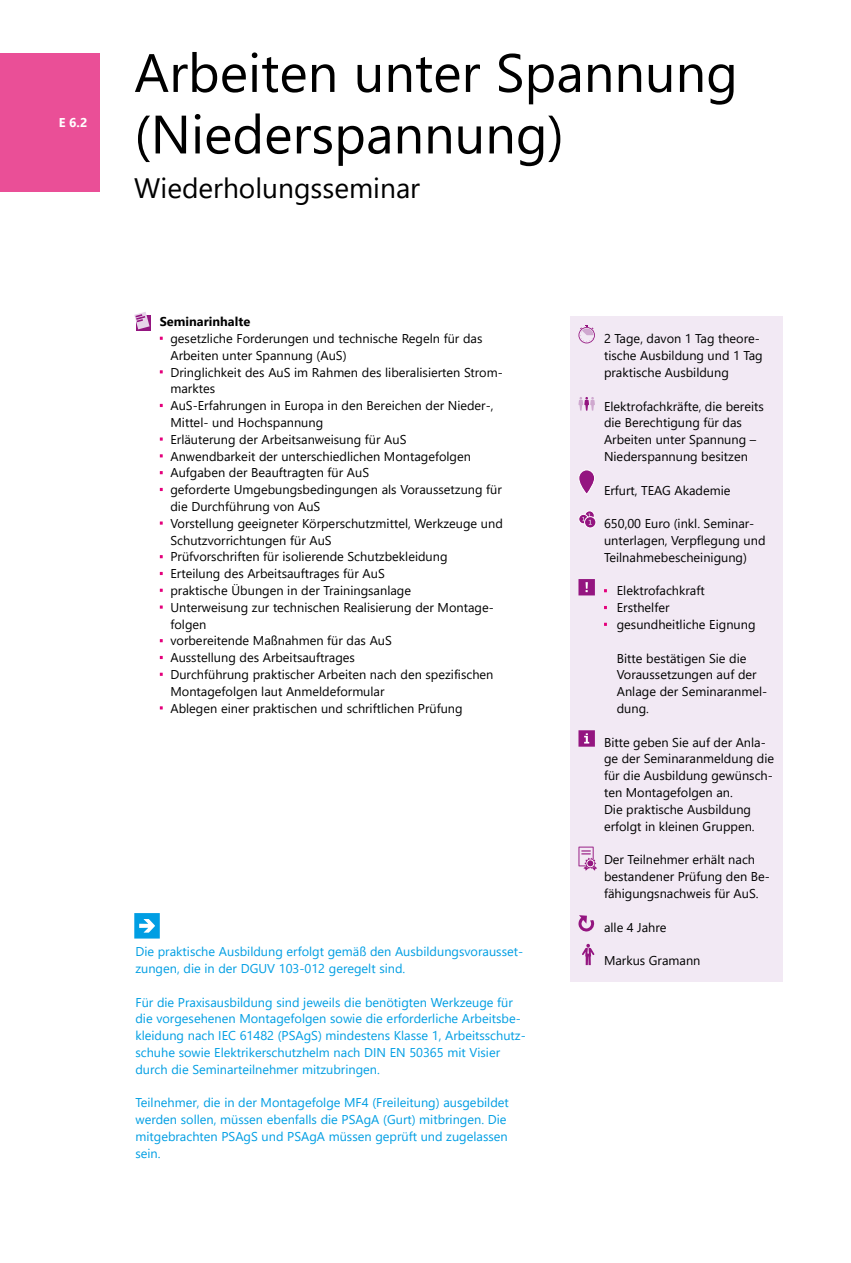
<style>
.page{position:relative;width:851px;height:1263px;background:#fff}
.page>*{position:absolute;margin:0;border:0;box-sizing:border-box;transform-origin:0 0}
.t1{font:54px/61.5px "Segoe UI";color:#000}
.t2{font:28.05px "Segoe UI";color:#000}
.t3{font:12.75px/16.8px "Segoe UI";color:#000}
.t4{font:12.75px/16.8px "Segoe UI";color:#009ee3}
.t5{font:700 12.75px "Segoe UI";color:#000}
.t6{font:700 12.75px "Segoe UI";color:#fff}
</style>
<div class="page">
<svg style="left:137px;top:315px;width:14px;height:16px"></svg>
<svg style="left:134px;top:312px;width:15px;height:17px"></svg>
<svg style="left:160px;top:437px;width:3px;height:4px"></svg>
<svg style="left:160px;top:521px;width:3px;height:4px"></svg>
<svg style="left:160px;top:605px;width:3px;height:4px"></svg>
<div style="left:134px;top:913px;width:26px;height:25px;background:#009ee3"></div>
<svg style="left:139px;top:919px;width:16px;height:14px"></svg>
<div style="left:570px;top:317px;width:212px;height:665px;background:#f2e9f4"></div>
<svg style="left:578px;top:325px;width:16px;height:18px"></svg>
<svg style="left:578px;top:397px;width:17px;height:14px"></svg>
<svg style="left:578px;top:470px;width:16px;height:25px"></svg>
<div style="left:584px;top:511px;width:10px;height:9px;background:#941580;border-radius:50%"></div>
<div style="left:584px;top:511px;width:10px;height:10px;border:1px solid #fff;border-radius:50%"></div>
<svg style="left:578px;top:514px;width:10px;height:10px"></svg>
<div style="left:578px;top:514px;width:10px;height:10px;border:1px solid #fff;border-radius:50%"></div>
<div style="left:584px;top:517px;width:11px;height:11px;background:#941580;border-radius:50%"></div>
<div style="left:584px;top:516px;width:12px;height:12px;border:1px solid #fff;border-radius:50%"></div>
<svg style="left:582px;top:513px;width:9px;height:12px"></svg>
<div style="left:578px;top:579px;width:16px;height:16px;background:#941580"></div>
<svg style="left:585px;top:582px;width:2px;height:10px"></svg>
<div style="left:578px;top:730px;width:16px;height:17px;background:#941580"></div>
<svg style="left:584px;top:733px;width:5px;height:10px"></svg>
<svg style="left:578px;top:847px;width:19px;height:24px"></svg>
<div style="left:586px;top:860px;width:8px;height:7px;border:1px solid #fff;border-radius:50%"></div>
<svg style="left:578px;top:915px;width:16px;height:17px"></svg>
<svg style="left:582px;top:944px;width:12px;height:21px"></svg>
<div style="left:0;top:53px;width:100px;height:138px;background:#ea4f97"></div>
<p class="t6" style="left:59px;top:112px;width:30px">E 6.2</p>
<h1 class="t1" style="left:134px;top:41px;width:605px">Arbeiten unter Spannung (Niederspannung)</h1>
<h2 class="t2" style="left:134px;top:165px;width:287px">Wiederholungsseminar</h2>
<p class="t5" style="left:160px;top:311px;width:92px">Seminarinhalte</p>
<p class="t3" style="left:170px;top:330px;width:334px">gesetzliche Forderungen und technische Regeln für das Arbeiten unter Spannung (AuS)<br>Dringlichkeit des AuS im Rahmen des liberalisierten Strom&shy;marktes<br>AuS-Erfahrungen in Europa in den Bereichen der Nieder-, Mittel- und Hochspannung<br>Erläuterung der Arbeitsanweisung für AuS<br>Anwendbarkeit der unterschiedlichen Montagefolgen Aufgaben der Beauftragten für AuS<br>geforderte Umgebungsbedingungen als Voraussetzung für die Durchführung von AuS<br>Vorstellung geeigneter Körperschutzmittel, Werkzeuge und Schutzvorrichtungen für AuS<br>Prüfvorschriften für isolierende Schutzbekleidung<br>Erteilung des Arbeitsauftrages für AuS<br>praktische Übungen in der Trainingsanlage<br>Unterweisung zur technischen Realisierung der Montage&shy;folgen<br>vorbereitende Maßnahmen für das AuS<br>Ausstellung des Arbeitsauftrages<br>Durchführung praktischer Arbeiten nach den spezifischen Montagefolgen laut Anmeldeformular<br>Ablegen einer praktischen und schriftlichen Prüfung</p>
<p class="t4" style="left:135px;top:943px;width:389px">Die praktische Ausbildung erfolgt gemäß den Ausbildungsvorausset&shy;zungen, die in der DGUV 103-012 geregelt sind.</p>
<p class="t4" style="left:135px;top:993px;width:392px">Für die Praxisausbildung sind jeweils die benötigten Werkzeuge für die vorgesehenen Montagefolgen sowie die erforderliche Arbeitsbe&shy;kleidung nach IEC 61482 (PSAgS) mindestens Klasse 1, Arbeitsschutz&shy;schuhe sowie Elektrikerschutzhelm nach DIN EN 50365 mit Visier durch die Seminarteilnehmer mitzubringen.</p>
<p class="t4" style="left:135px;top:1094px;width:375px">Teilnehmer, die in der Montagefolge MF4 (Freileitung) ausgebildet werden sollen, müssen ebenfalls die PSAgA (Gurt) mitbringen. Die mitgebrachten PSAgS und PSAgA müssen geprüft und zugelassen sein.</p>
<p class="t3" style="left:604px;top:330px;width:160px">2 Tage, davon 1 Tag theore&shy;tische Ausbildung und 1 Tag praktische Ausbildung</p>
<p class="t3" style="left:604px;top:397px;width:161px">Elektrofachkräfte, die bereits die Berechtigung für das<br>Arbeiten unter Spannung –<br>Niederspannung besitzen</p>
<p class="t3" style="left:604px;top:481px;width:128px">Erfurt, TEAG Akademie</p>
<p class="t3" style="left:604px;top:515px;width:163px">650,00 Euro (inkl. Seminar&shy;unterlagen, Verpflegung und<br>Teilnahmebescheinigung)</p>
<p class="t3" style="left:616px;top:582px;width:140px">Elektrofachkraft<br>Ersthelfer gesundheitliche Eignung</p>
<p class="t3" style="left:616px;top:649px;width:152px">Bitte bestätigen Sie die<br>Voraussetzungen auf der<br>Anlage der Seminaranmel&shy;dung.</p>
<p class="t3" style="left:604px;top:733px;width:172px">Bitte geben Sie auf der Anla&shy;ge der Seminaranmeldung die für die Ausbildung gewünsch&shy;ten Montagefolgen an.<br>Die praktische Ausbildung erfolgt in kleinen Gruppen.</p>
<p class="t3" style="left:604px;top:851px;width:167px">Der Teilnehmer erhält nach bestandener Prüfung den Be&shy;fähigungsnachweis für AuS.</p>
<p class="t3" style="left:604px;top:918px;width:64px">alle 4 Jahre</p>
<p class="t3" style="left:604px;top:951px;width:98px">Markus Gramann</p>
</div>
